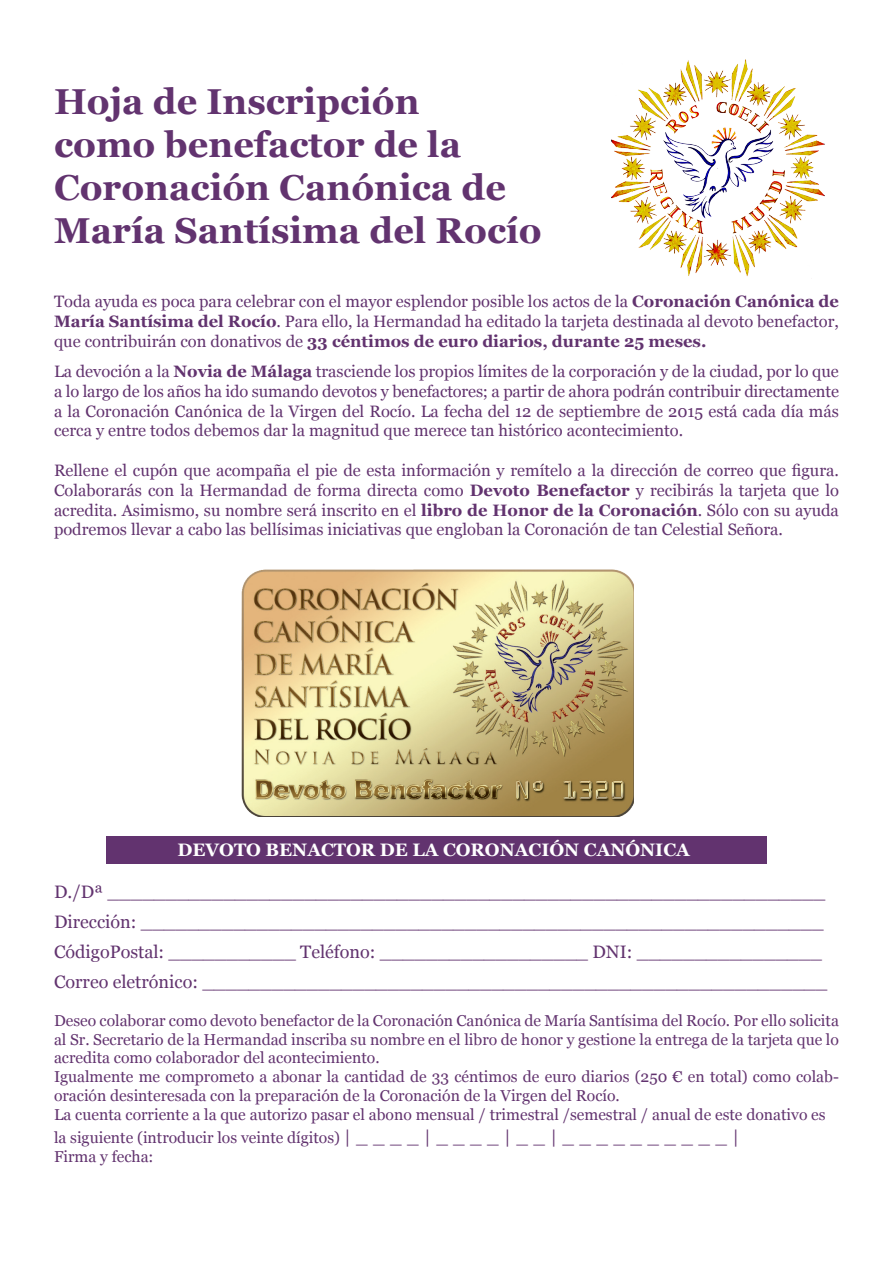
<style>
.page{position:relative;width:893px;height:1263px;background:#fff}
.page>*{position:absolute;margin:0;border:0;box-sizing:border-box;transform-origin:0 0}
.t1{font:700 36px "Georgia";color:#62336f}
.t2{font:18px "Georgia";color:#62336f}
.t3{font:700 18px "Georgia";color:#fff}
.t4{font:16.5px/19.8px "Georgia";color:#62336f;text-align:justify}
.t5{font:15.75px/18.9px "Georgia";color:#62336f;text-align:justify}
.s1{font-weight:700}
.s2{font-size:18px}
</style>
<div class="page">
<img style="left:241px;top:569px;width:392px;height:247px">
<img style="left:611px;top:59px;width:214px;height:217px">
<div style="left:106px;top:836px;width:660px;height:28px;background:#62336f"></div>
<p class="t1" style="left:54px;top:78px;width:367px">Hoja de Inscripción</p>
<p class="t1" style="left:54px;top:121px;width:409px">como benefactor de la</p>
<p class="t1" style="left:54px;top:164px;width:453px">Coronación Canónica de</p>
<p class="t1" style="left:54px;top:208px;width:489px">María Santísima del Rocío</p>
<p class="t4" style="left:54px;top:292px;width:786px">Toda ayuda es poca para celebrar con el mayor esplendor posible los actos de la <span class="s1">Coronación Canónica de María Santísima del Rocío</span>. Para ello, la Hermandad ha editado la tarjeta destinada al devoto benefactor, que contribuirán con donativos de <span class="s1">33 céntimos de euro diarios, durante 25 meses.</span></p>
<p class="t4" style="left:54px;top:362px;width:786px">La devoción a la <span class="s1">Novia de Málaga</span> trasciende los propios límites de la corporación y de la ciudad, por lo que a lo largo de los años ha ido sumando devotos y benefactores; a partir de ahora podrán contribuir directamente a la Coronación Canónica de la Virgen del Rocío. La fecha del 12 de septiembre de 2015 está cada día más cerca y entre todos debemos dar la magnitud que merece tan histórico acontecimiento.</p>
<p class="t4" style="left:54px;top:461px;width:786px">Rellene el cupón que acompaña el pie de esta información y remítelo a la dirección de correo que figura.<br>Colaborarás con la Hermandad de forma directa como <span class="s1">Devoto Benefactor</span> y recibirás la tarjeta que lo acredita. Asimismo, su nombre será inscrito en el <span class="s1">libro de Honor de la Coronación</span>. Sólo con su ayuda podremos llevar a cabo las bellísimas iniciativas que engloban la Coronación de tan Celestial Señora.</p>
<p class="t3" style="left:178px;top:838px;width:514px">DEVOTO BENACTOR DE LA CORONACIÓN CANÓNICA</p>
<p class="t2" style="left:54px;top:881px;width:773px">D./Dª ______________________________________________________________</p>
<p class="t2" style="left:54px;top:911px;width:771px">Dirección: ___________________________________________________________</p>
<p class="t2" style="left:54px;top:941px;width:769px">CódigoPostal: ___________ Teléfono: __________________ DNI: ________________</p>
<p class="t2" style="left:54px;top:971px;width:775px">Correo eletrónico: ______________________________________________________</p>
<p class="t5" style="left:54px;top:1011px;width:786px">Deseo colaborar como devoto benefactor de la Coronación Canónica de María Santísima del Rocío. Por ello solicita al Sr. Secretario de la Hermandad inscriba su nombre en el libro de honor y gestione la entrega de la tarjeta que lo acredita como colaborador del acontecimiento.</p>
<p class="t5" style="left:54px;top:1068px;width:786px">Igualmente me comprometo a abonar la cantidad de 33 céntimos de euro diarios (250 € en total) como colab&shy;oración desinteresada con la preparación de la Coronación de la Virgen del Rocío.</p>
<p class="t5" style="left:54px;top:1105px;width:773px">La cuenta corriente a la que autorizo pasar el abono mensual / trimestral /semestral / anual de este donativo es</p>
<p class="t5" style="left:54px;top:1128px;width:687px">la siguiente (introducir los veinte dígitos) <span class="s2">| _ _ _ _ | _ _ _ _ | _ _ | _ _ _ _ _ _ _ _ _ _ |</span></p>
<p class="t5" style="left:54px;top:1147px;width:101px">Firma y fecha:</p>
</div>
